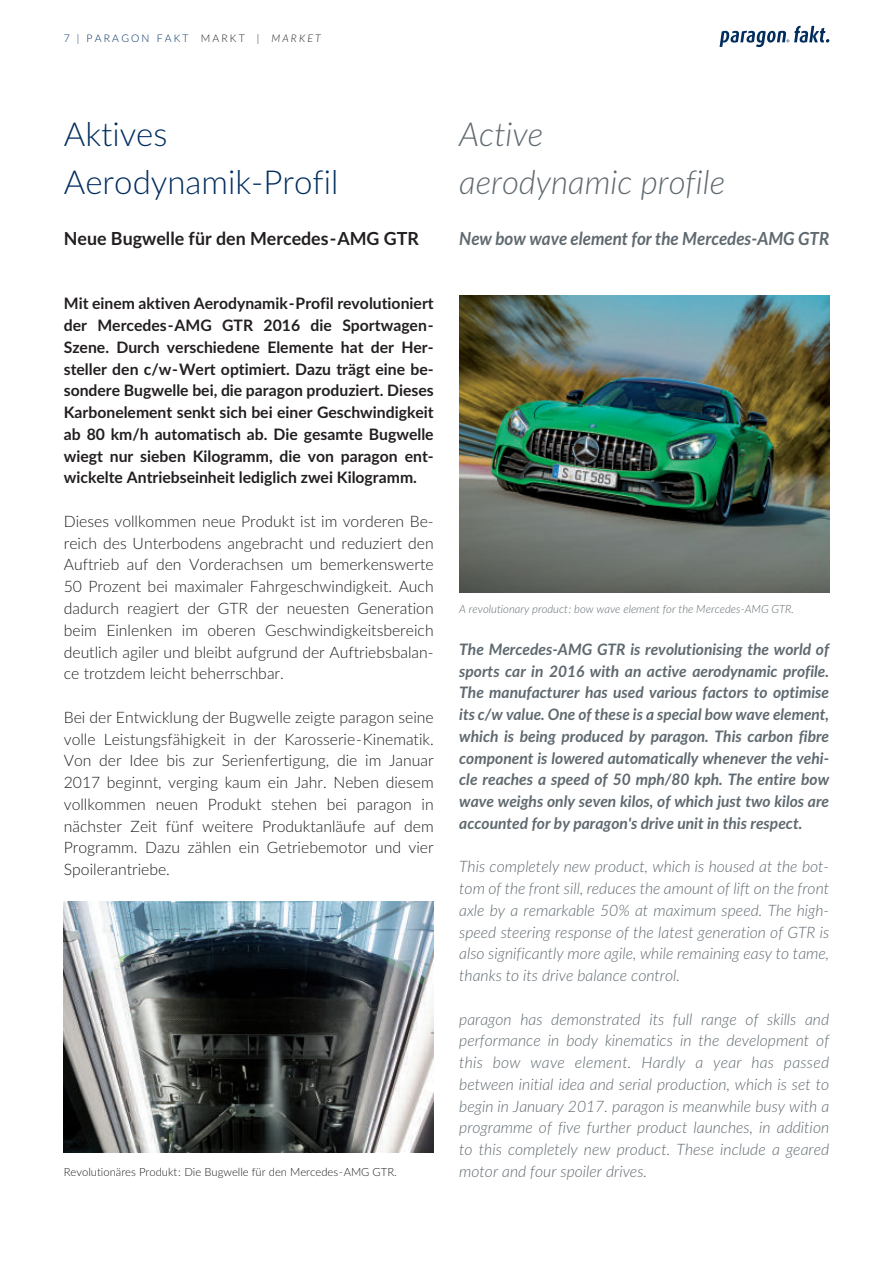
<style>
.page{position:relative;width:893px;height:1263px;background:#fff}
.page>*{position:absolute;margin:0;border:0;box-sizing:border-box;transform-origin:0 0}
.t1{font:300 33px/48px "Lato";color:#002d5e}
.t2{font:italic 300 33px/48px "Lato";color:#5f696f}
.t3{font:italic 700 18px "Lato";letter-spacing:-.005em;color:#5f696f;scale:.95 1}
.t4{font:700 18px "Lato";color:#231f20}
.t5{font:300 15.75px/21.8px "Lato";color:#231f20;text-align:justify}
.t6{font:italic 300 15.75px/21.8px "Lato";color:#5f696f;text-align:justify}
.t7{font:italic 700 15.75px/21.8px "Lato";color:#5f696f;text-align:justify}
.t8{font:700 15.75px/21.8px "Lato";color:#231f20;text-align:justify}
.t9{font:italic 300 11.25px "Lato";color:#5f696f}
.t10{font:300 11.25px "Lato";color:#231f20}
.t11{font:300 10.5px "Lato";letter-spacing:.205em;color:#002d5e}
.s1{color:#231f20}
.s2{font-style:italic;color:#231f20}
</style>
<div class="page">
<svg style="left:720px;top:26px;width:109px;height:21px"></svg>
<img style="left:64px;top:901px;width:370px;height:251px">
<img style="left:459px;top:296px;width:370px;height:297px">
<p class="t11" style="left:64px;top:33px;width:258px">7 | PARAGON FAKT <span class="s1">MARKT |</span> <span class="s2">MARKET</span></p>
<h1 class="t1" style="left:64px;top:110px;width:276px">Aktives<br>Aerodynamik-Profil</h1>
<p class="t4" style="left:64px;top:228px;width:357px">Neue Bugwelle für den Mercedes-AMG GTR</p>
<p class="t8" style="left:64px;top:293px;width:371px">Mit einem aktiven Aerodynamik-Profil revolutioniert der Mercedes-AMG GTR 2016 die Sportwagen-Szene. Durch verschiedene Elemente hat der Her&shy;steller den c/w-Wert optimiert. Dazu trägt eine be&shy;sondere Bugwelle bei, die paragon produziert. Dieses Karbonelement senkt sich bei einer Geschwindigkeit ab 80 km/h automatisch ab. Die gesamte Bugwelle wiegt nur sieben Kilogramm, die von paragon ent&shy;wickelte Antriebseinheit lediglich zwei Kilogramm.</p>
<p class="t5" style="left:64px;top:511px;width:371px">Dieses vollkommen neue Produkt ist im vorderen Be&shy;reich des Unterbodens angebracht und reduziert den Auftrieb auf den Vorderachsen um bemerkenswerte 50 Prozent bei maximaler Fahrgeschwindigkeit. Auch dadurch reagiert der GTR der neuesten Generation beim Einlenken im oberen Geschwindigkeitsbereich deutlich agiler und bleibt aufgrund der Auftriebsbalan&shy;ce trotzdem leicht beherrschbar.</p>
<p class="t5" style="left:64px;top:706px;width:371px">Bei der Entwicklung der Bugwelle zeigte paragon seine volle Leistungsfähigkeit in der Karosserie-Kinematik.<br>Von der Idee bis zur Serienfertigung, die im Januar 2017 beginnt, verging kaum ein Jahr. Neben diesem vollkommen neuen Produkt stehen bei paragon in nächster Zeit fünf weitere Produktanläufe auf dem Programm. Dazu zählen ein Getriebemotor und vier Spoilerantriebe.</p>
<p class="t10" style="left:64px;top:1165px;width:335px">Revolutionäres Produkt: Die Bugwelle für den Mercedes-AMG GTR.</p>
<h1 class="t2" style="left:459px;top:110px;width:267px">Active<br>aerodynamic profile</h1>
<p class="t3" style="left:459px;top:228px;width:391px">New bow wave element for the Mercedes-AMG GTR</p>
<p class="t9" style="left:459px;top:602px;width:336px">A revolutionary product: bow wave element for the Mercedes-AMG GTR.</p>
<p class="t7" style="left:459px;top:638px;width:371px">The Mercedes-AMG GTR is revolutionising the world of sports car in 2016 with an active aerodynamic profile.<br>The manufacturer has used various factors to optimise its c/w value. One of these is a special bow wave element, which is being produced by paragon. This carbon fibre component is lowered automatically whenever the vehi&shy;cle reaches a speed of 50 mph/80 kph. The entire bow wave weighs only seven kilos, of which just two kilos are accounted for by paragon's drive unit in this respect.</p>
<p class="t6" style="left:459px;top:856px;width:371px">This completely new product, which is housed at the bot&shy;tom of the front sill, reduces the amount of lift on the front axle by a remarkable 50% at maximum speed. The high&shy;speed steering response of the latest generation of GTR is also significantly more agile, while remaining easy to tame, thanks to its drive balance control.</p>
<p class="t6" style="left:459px;top:1008px;width:371px">paragon has demonstrated its full range of skills and performance in body kinematics in the development of this bow wave element. Hardly a year has passed between initial idea and serial production, which is set to begin in January 2017. paragon is meanwhile busy with a programme of five further product launches, in addition to this completely new product. These include a geared motor and four spoiler drives.</p>
</div>
